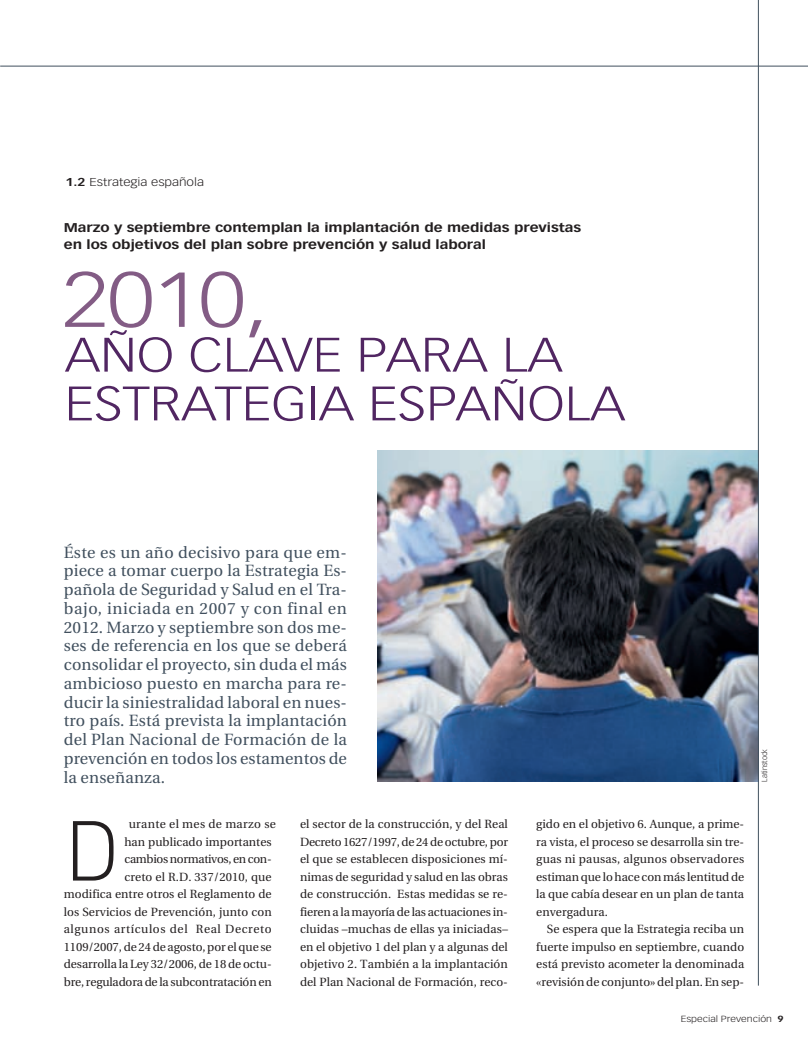
<style>
.page{position:relative;width:808px;height:1053px;background:#fff}
.page>*{position:absolute;margin:0;border:0;box-sizing:border-box;transform-origin:0 0}
.t1{font:300 83.38px "DIN";color:#231f20}
.t2{font:300 76.25px "Vectora LT";color:#835c85;scale:1.15 1}
.t3{font:300 47.5px/48.8px "Vectora LT";color:#512662;scale:1.15 1}
.t4{font:16.25px/18.8px "Utopia";letter-spacing:.005em;color:#41505e;text-align:justify}
.t5{font:700 12.5px/17.5px "Vectora LT";color:#231f20;scale:1.2 1}
.t6{font:11.88px/17.5px "Utopia";color:#231f20;text-align:justify}
.t7{font:11.88px "Utopia";letter-spacing:.05em;color:#231f20}
.t8{font:11.88px "Utopia";letter-spacing:-.025em;color:#231f20}
.t9{font:11.88px "Utopia";letter-spacing:.03em;color:#231f20}
.t10{font:300 11.25px "Vectora LT";color:#231f20;scale:1.2 1}
.t11{font:300 8.75px "Vectora LT";color:#231f20;scale:1.2 1}
.t12{font:300 7.5px "Vectora LT";color:#231f20}
.s1{font-weight:700}
</style>
<div class="page">
<hr style="left:0;top:66px;width:808px;height:1px;background:#41505e">
<img style="left:378px;top:450px;width:380px;height:331px">
<hr style="left:758px;top:0;width:1px;height:985px;background:#41505e">
<p class="t10" style="left:66px;top:177px;width:117px"><span class="s1">1.2</span> Estrategia española</p>
<p class="t5" style="left:64px;top:219px;width:433px">Marzo y septiembre contemplan la implantación de medidas previstas en los objetivos del plan sobre prevención y salud laboral</p>
<h2 class="t2" style="left:63px;top:267px;width:180px">2010,</h2>
<h3 class="t3" style="left:65px;top:333px;width:489px">AÑO CLAVE PARA LA<br>ESTRATEGIA ESPAÑOLA</h3>
<p class="t4" style="left:64px;top:544px;width:285px">Éste es un año decisivo para que em&shy;piece a tomar cuerpo la Estrategia Es&shy;pañola de Seguridad y Salud en el Tra&shy;bajo, iniciada en 2007 y con final en 2012. Marzo y septiembre son dos me&shy;ses de referencia en los que se deberá consolidar el proyecto, sin duda el más ambicioso puesto en marcha para re&shy;ducir la siniestralidad laboral en nues&shy;tro país. Está prevista la implantación del Plan Nacional de Formación de la prevención en todos los estamentos de la enseñanza.</p>
<p class="t12" style="left:761px;top:781px;width:34px;rotate:-90deg">Latinstock</p>
<h1 class="t1" style="left:64px;top:821px;width:58px">D</h1>
<p class="t9" style="left:129px;top:819px;width:149px">urante el mes de marzo se</p>
<p class="t6" style="left:124px;top:833px;width:149px">han publicado importantes</p>
<p class="t8" style="left:124px;top:854px;width:149px">cambios normativos, en con-</p>
<p class="t6" style="left:124px;top:868px;width:149px">creto el R.D. 337/2010, que</p>
<p class="t6" style="left:64px;top:886px;width:209px">modifica entre otros el Reglamento de</p>
<p class="t6" style="left:64px;top:903px;width:209px">los Servicios de Prevención, junto con</p>
<p class="t7" style="left:64px;top:924px;width:209px">algunos artículos del Real Decreto</p>
<p class="t6" style="left:64px;top:938px;width:209px">1109/2007, de 24 de agosto, por el que se</p>
<p class="t6" style="left:64px;top:956px;width:209px">desarrolla la Ley 32/2006, de 18 de octu-</p>
<p class="t6" style="left:64px;top:973px;width:209px">bre, reguladora de la subcontratación en</p>
<p class="t6" style="left:300px;top:816px;width:209px">el sector de la construcción, y del Real Decreto 1627/1997, de 24 de octubre, por el que se establecen disposiciones mí&shy;nimas de seguridad y salud en las obras de construcción. Estas medidas se re&shy;fieren a la mayoría de las actuaciones in&shy;cluidas –muchas de ellas ya iniciadas– en el objetivo 1 del plan y a algunas del objetivo 2. También a la implantación del Plan Nacional de Formación, reco-</p>
<p class="t6" style="left:536px;top:816px;width:209px">gido en el objetivo 6. Aunque, a prime&shy;ra vista, el proceso se desarrolla sin tre&shy;guas ni pausas, algunos observadores estiman que lo hace con más lentitud de la que cabía desear en un plan de tanta envergadura.</p>
<p class="t6" style="left:536px;top:921px;width:209px;text-indent:11px">Se espera que la Estrategia reciba un fuerte impulso en septiembre, cuando está previsto acometer la denominada «revisión de conjunto» del plan. En sep-</p>
<p class="t11" style="left:681px;top:1015px;width:87px">Especial Prevención <span class="s1">9</span></p>
</div>
